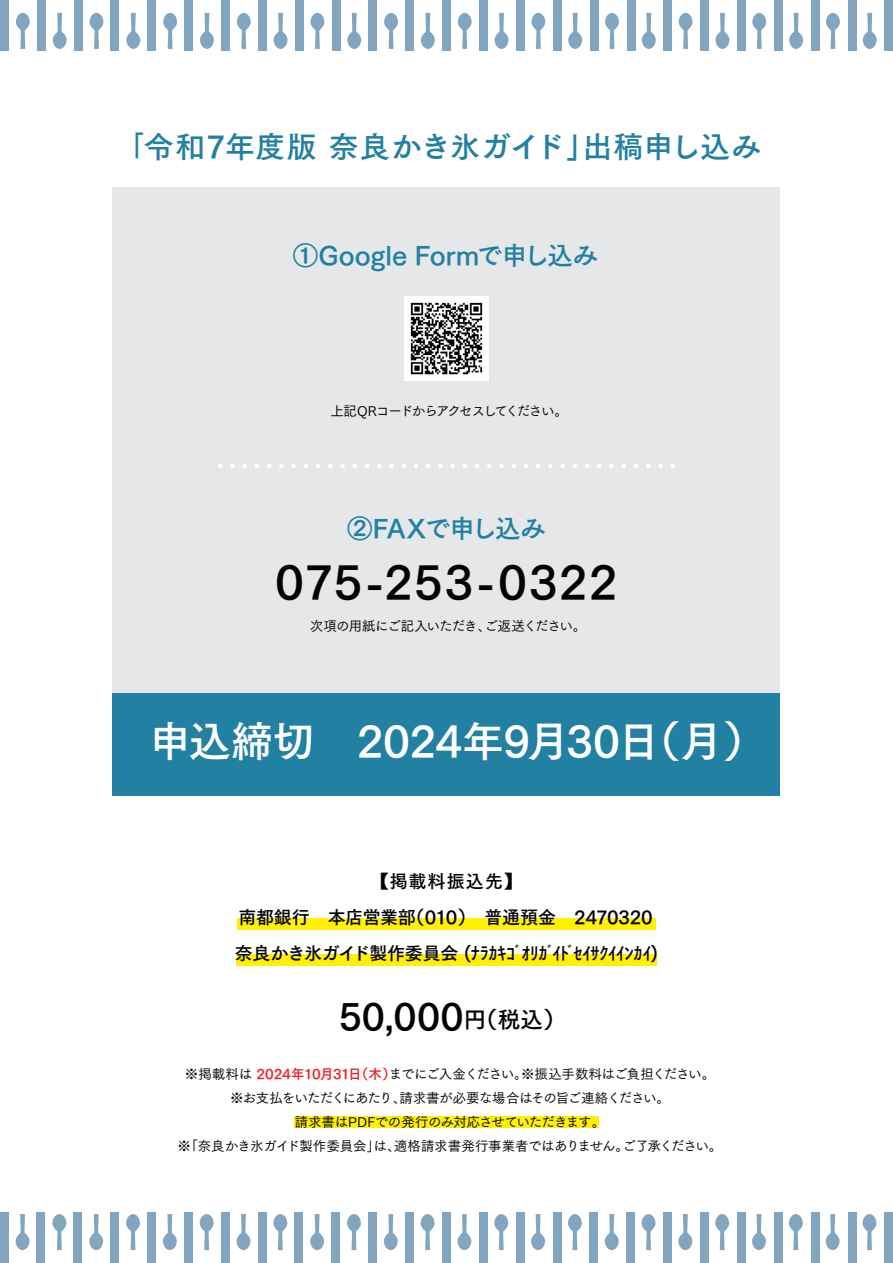
<style>
.page{position:relative;width:893px;height:1263px;background:#fff}
.page>*{position:absolute;margin:0;border:0;box-sizing:border-box;transform-origin:0 0}
.t1{font:45px "Tsuku Go Pro B";letter-spacing:.02em;color:#030303}
.t2{font:42px "Tsuku Go Pro B";letter-spacing:-.015em;color:#fff}
.t3{font:36px "Tsuku Go Pro B";color:#030303}
.t4{font:30px "Tsuku Go Pro B";letter-spacing:.01em;color:#2280a3}
.t5{font:25.5px "Tsuku Go Pro B";letter-spacing:-.01em;color:#2280a3}
.t6{font:25.5px "Tsuku Go Pro B";letter-spacing:-.045em;color:#2280a3}
.t7{font:18px/36px "Tsuku Go Pro B";letter-spacing:-.02em;color:#030303}
.t8{font:13.5px/24px "Tsuku Go Pro M";letter-spacing:-.04em;color:#030303;text-align:center}
.t9{font:13.5px "Tsuku Go Pro M";letter-spacing:-.06em;color:#030303}
.t10{font:13.5px "Tsuku Go Pro M";letter-spacing:-.11em;color:#030303}
.s1{font-size:22.5px}
.s2{font-family:"Tsuku Go Pro B";color:#ee1d23}
</style>
<div class="page">
<div style="left:237px;top:918px;width:419px;height:11px;background:#fff101"></div>
<div style="left:236px;top:954px;width:421px;height:12px;background:#fff101"></div>
<div style="left:294px;top:1116px;width:304px;height:12px;background:#fff101"></div>
<div style="left:113px;top:187px;width:667px;height:506px;background:#e6e7e9"></div>
<div style="left:113px;top:693px;width:667px;height:103px;background:#2280a3"></div>
<svg style="left:220px;top:464px;width:440px;height:4px"></svg>
<img style="left:404px;top:297px;width:85px;height:84px">
<svg style="left:16px;top:13px;width:14px;height:36px"></svg>
<svg style="left:53px;top:13px;width:14px;height:36px"></svg>
<svg style="left:90px;top:13px;width:13px;height:36px"></svg>
<svg style="left:126px;top:13px;width:14px;height:36px"></svg>
<svg style="left:163px;top:13px;width:14px;height:36px"></svg>
<svg style="left:200px;top:13px;width:14px;height:36px"></svg>
<svg style="left:237px;top:13px;width:14px;height:36px"></svg>
<svg style="left:274px;top:13px;width:13px;height:36px"></svg>
<svg style="left:310px;top:13px;width:14px;height:36px"></svg>
<svg style="left:347px;top:13px;width:14px;height:36px"></svg>
<svg style="left:384px;top:13px;width:14px;height:36px"></svg>
<svg style="left:421px;top:13px;width:14px;height:36px"></svg>
<svg style="left:458px;top:13px;width:14px;height:36px"></svg>
<svg style="left:495px;top:13px;width:13px;height:36px"></svg>
<svg style="left:531px;top:13px;width:14px;height:36px"></svg>
<svg style="left:568px;top:13px;width:14px;height:36px"></svg>
<svg style="left:605px;top:13px;width:14px;height:36px"></svg>
<svg style="left:642px;top:13px;width:14px;height:36px"></svg>
<svg style="left:679px;top:13px;width:14px;height:36px"></svg>
<svg style="left:715px;top:13px;width:14px;height:36px"></svg>
<svg style="left:752px;top:13px;width:14px;height:36px"></svg>
<svg style="left:789px;top:13px;width:14px;height:36px"></svg>
<svg style="left:826px;top:13px;width:14px;height:36px"></svg>
<svg style="left:863px;top:13px;width:14px;height:36px"></svg>
<div style="left:0;top:0;width:9px;height:51px;background:#82a6c0"></div>
<div style="left:885px;top:0;width:8px;height:51px;background:#82a6c0"></div>
<div style="left:37px;top:0;width:9px;height:51px;background:#82a6c0"></div>
<div style="left:74px;top:0;width:8px;height:51px;background:#82a6c0"></div>
<div style="left:110px;top:0;width:9px;height:51px;background:#82a6c0"></div>
<div style="left:147px;top:0;width:9px;height:51px;background:#82a6c0"></div>
<div style="left:184px;top:0;width:9px;height:51px;background:#82a6c0"></div>
<div style="left:221px;top:0;width:9px;height:51px;background:#82a6c0"></div>
<div style="left:258px;top:0;width:9px;height:51px;background:#82a6c0"></div>
<div style="left:295px;top:0;width:9px;height:51px;background:#82a6c0"></div>
<div style="left:332px;top:0;width:9px;height:51px;background:#82a6c0"></div>
<div style="left:368px;top:0;width:9px;height:51px;background:#82a6c0"></div>
<div style="left:405px;top:0;width:9px;height:51px;background:#82a6c0"></div>
<div style="left:442px;top:0;width:9px;height:51px;background:#82a6c0"></div>
<div style="left:479px;top:0;width:9px;height:51px;background:#82a6c0"></div>
<div style="left:516px;top:0;width:9px;height:51px;background:#82a6c0"></div>
<div style="left:553px;top:0;width:9px;height:51px;background:#82a6c0"></div>
<div style="left:590px;top:0;width:9px;height:51px;background:#82a6c0"></div>
<div style="left:627px;top:0;width:9px;height:51px;background:#82a6c0"></div>
<div style="left:663px;top:0;width:9px;height:51px;background:#82a6c0"></div>
<div style="left:700px;top:0;width:9px;height:51px;background:#82a6c0"></div>
<div style="left:737px;top:0;width:9px;height:51px;background:#82a6c0"></div>
<div style="left:774px;top:0;width:9px;height:51px;background:#82a6c0"></div>
<div style="left:811px;top:0;width:9px;height:51px;background:#82a6c0"></div>
<div style="left:848px;top:0;width:9px;height:51px;background:#82a6c0"></div>
<svg style="left:16px;top:1214px;width:13px;height:36px"></svg>
<svg style="left:52px;top:1214px;width:14px;height:36px"></svg>
<svg style="left:89px;top:1214px;width:14px;height:36px"></svg>
<svg style="left:126px;top:1214px;width:14px;height:36px"></svg>
<svg style="left:163px;top:1214px;width:14px;height:36px"></svg>
<svg style="left:200px;top:1214px;width:14px;height:36px"></svg>
<svg style="left:237px;top:1214px;width:13px;height:36px"></svg>
<svg style="left:273px;top:1214px;width:14px;height:36px"></svg>
<svg style="left:310px;top:1214px;width:14px;height:36px"></svg>
<svg style="left:347px;top:1214px;width:14px;height:36px"></svg>
<svg style="left:384px;top:1214px;width:14px;height:36px"></svg>
<svg style="left:421px;top:1214px;width:13px;height:36px"></svg>
<svg style="left:457px;top:1214px;width:14px;height:36px"></svg>
<svg style="left:494px;top:1214px;width:14px;height:36px"></svg>
<svg style="left:531px;top:1214px;width:14px;height:36px"></svg>
<svg style="left:568px;top:1214px;width:14px;height:36px"></svg>
<svg style="left:605px;top:1214px;width:14px;height:36px"></svg>
<svg style="left:642px;top:1214px;width:13px;height:36px"></svg>
<svg style="left:678px;top:1214px;width:14px;height:36px"></svg>
<svg style="left:715px;top:1214px;width:14px;height:36px"></svg>
<svg style="left:752px;top:1214px;width:14px;height:36px"></svg>
<svg style="left:789px;top:1214px;width:14px;height:36px"></svg>
<svg style="left:826px;top:1214px;width:14px;height:36px"></svg>
<svg style="left:862px;top:1214px;width:14px;height:36px"></svg>
<div style="left:0;top:1212px;width:9px;height:51px;background:#82a6c0"></div>
<div style="left:884px;top:1212px;width:9px;height:51px;background:#82a6c0"></div>
<div style="left:36px;top:1212px;width:9px;height:51px;background:#82a6c0"></div>
<div style="left:73px;top:1212px;width:9px;height:51px;background:#82a6c0"></div>
<div style="left:110px;top:1212px;width:9px;height:51px;background:#82a6c0"></div>
<div style="left:147px;top:1212px;width:9px;height:51px;background:#82a6c0"></div>
<div style="left:184px;top:1212px;width:9px;height:51px;background:#82a6c0"></div>
<div style="left:221px;top:1212px;width:9px;height:51px;background:#82a6c0"></div>
<div style="left:258px;top:1212px;width:9px;height:51px;background:#82a6c0"></div>
<div style="left:294px;top:1212px;width:9px;height:51px;background:#82a6c0"></div>
<div style="left:331px;top:1212px;width:9px;height:51px;background:#82a6c0"></div>
<div style="left:368px;top:1212px;width:9px;height:51px;background:#82a6c0"></div>
<div style="left:405px;top:1212px;width:9px;height:51px;background:#82a6c0"></div>
<div style="left:442px;top:1212px;width:9px;height:51px;background:#82a6c0"></div>
<div style="left:479px;top:1212px;width:9px;height:51px;background:#82a6c0"></div>
<div style="left:516px;top:1212px;width:9px;height:51px;background:#82a6c0"></div>
<div style="left:553px;top:1212px;width:8px;height:51px;background:#82a6c0"></div>
<div style="left:589px;top:1212px;width:9px;height:51px;background:#82a6c0"></div>
<div style="left:626px;top:1212px;width:9px;height:51px;background:#82a6c0"></div>
<div style="left:663px;top:1212px;width:9px;height:51px;background:#82a6c0"></div>
<div style="left:700px;top:1212px;width:9px;height:51px;background:#82a6c0"></div>
<div style="left:737px;top:1212px;width:9px;height:51px;background:#82a6c0"></div>
<div style="left:774px;top:1212px;width:9px;height:51px;background:#82a6c0"></div>
<div style="left:811px;top:1212px;width:9px;height:51px;background:#82a6c0"></div>
<div style="left:847px;top:1212px;width:9px;height:51px;background:#82a6c0"></div>
<h3 class="t4" style="left:129px;top:120px;width:633px">｢令和7年度版 奈良かき氷ガイド」出稿申し込み</h3>
<h3 class="t5" style="left:293px;top:233px;width:307px">①Google Formで申し込み</h3>
<p class="t10" style="left:330px;top:400px;width:239px">上記QRコードからアクセスしてください。</p>
<h3 class="t6" style="left:347px;top:506px;width:200px">②FAXで申し込み</h3>
<h1 class="t1" style="left:275px;top:543px;width:344px">075-253-0322</h1>
<p class="t9" style="left:310px;top:614px;width:278px">次項の用紙にご記入いただき、ご返送ください。</p>
<h2 class="t2" style="left:149px;top:705px;width:617px">申込締切　2024年9月30日（月）</h2>
<h3 class="t7" style="left:235px;top:861px;width:437px;text-indent:136px">【掲載料振込先】<br>南都銀行　本店営業部（010）　普通預金　2470320　奈良かき氷ガイド製作委員会 (ﾅﾗｶｷｺﾞｵﾘｶﾞｲﾄﾞｾｲｻｸｲｲﾝｶｲ)</h3>
<h3 class="t3" style="left:339px;top:985px;width:228px">50,000<span class="s1">円（税込）</span></h3>
<p class="t8" style="left:178px;top:1061px;width:546px">※掲載料は <span class="s2">2024年10月31日（木）</span>までにご入金ください。※振込手数料はご負担ください。※お支払をいただくにあたり、請求書が必要な場合はその旨ご連絡ください。<br>請求書はPDFでの発行のみ対応させていただきます。<br>※「奈良かき氷ガイド製作委員会」は、適格請求書発行事業者ではありません。ご了承ください。</p>
</div>
